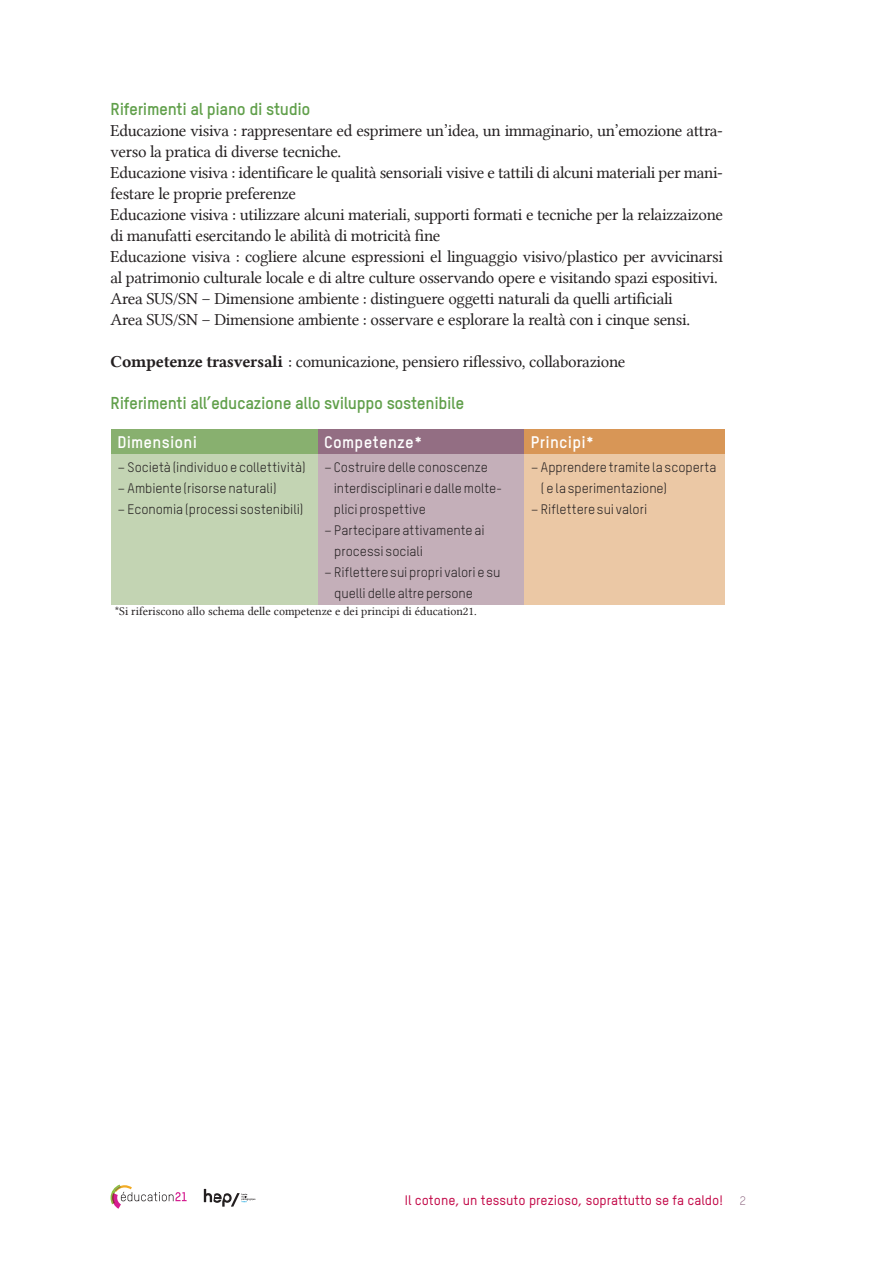
<style>
.page{position:relative;width:893px;height:1263px;background:#fff}
.page>*{position:absolute;margin:0;border:0;box-sizing:border-box;transform-origin:0 0}
.Copy_Einzug_7mm{font:16.95px/21px "Lin Libertine";letter-spacing:-.02em;color:#231f20}
.Headline_grün__Inh{font:700 16.95px "TSTARPRO";letter-spacing:-.02em;color:#609f4a}
._2_Grundschrift_9_pt{font:700 16.5px "TSTARPRO";letter-spacing:.015em;color:#fff}
._2_Grundschrift_9_pt-2{font:13.5px/21px "TSTARPRO";color:#231f20}
.t1{font:500 13.5px "TSTARPRO";color:#c30a49}
.Copy_Einzug_7mm-2{font:12px "Lin Libertine";color:#231f20}
.t2{font:300 12px "TSTARPRO";color:#784a69}
.s1{font-family:"Lin Libertine B"}
</style>
<div class="page">
<svg style="left:111px;top:1184px;width:76px;height:25px"></svg>
<svg style="left:204px;top:1189px;width:51px;height:18px"></svg>
<div style="left:111px;top:430px;width:207px;height:24px;background:#88b06f"></div>
<div style="left:318px;top:430px;width:207px;height:24px;background:#936e83"></div>
<div style="left:525px;top:430px;width:200px;height:24px;background:#d89656"></div>
<div style="left:111px;top:454px;width:207px;height:151px;background:#c3d4b3"></div>
<div style="left:318px;top:454px;width:207px;height:151px;background:#c4afb9"></div>
<div style="left:525px;top:454px;width:200px;height:151px;background:#ebc8a5"></div>
<p class="Headline_grün__Inh" style="left:111px;top:98px;width:201px">Riferimenti al piano di studio</p>
<p class="Copy_Einzug_7mm" style="left:111px;top:120px;width:614px">Educazione visiva : rappresentare ed esprimere un’idea, un immaginario, un’emozione attra&shy;verso la pratica di diverse tecniche.</p>
<p class="Copy_Einzug_7mm" style="left:111px;top:162px;width:614px">Educazione visiva : identificare le qualità sensoriali visive e tattili di alcuni materiali per mani&shy;festare le proprie preferenze</p>
<p class="Copy_Einzug_7mm" style="left:111px;top:204px;width:614px">Educazione visiva : utilizzare alcuni materiali, supporti formati e tecniche per la relaizzaizone di manufatti esercitando le abilità di motricità fine</p>
<p class="Copy_Einzug_7mm" style="left:111px;top:246px;width:614px">Educazione visiva : cogliere alcune espressioni el linguaggio visivo/plastico per avvicinarsi al patrimonio culturale locale e di altre culture osservando opere e visitando spazi espositivi.</p>
<p class="Copy_Einzug_7mm" style="left:111px;top:288px;width:564px">Area SUS/SN – Dimensione ambiente : distinguere oggetti naturali da quelli artificiali</p>
<p class="Copy_Einzug_7mm" style="left:111px;top:309px;width:581px">Area SUS/SN – Dimensione ambiente : osservare e esplorare la realtà con i cinque sensi.</p>
<p class="Copy_Einzug_7mm" style="left:111px;top:351px;width:516px"><span class="s1">Competenze trasversali</span> : comunicazione, pensiero riflessivo, collaborazione</p>
<p class="Headline_grün__Inh" style="left:111px;top:392px;width:355px">Riferimenti all’educazione allo sviluppo sostenibile</p>
<p class="_2_Grundschrift_9_pt" style="left:117px;top:432px;width:81px">Dimensioni</p>
<p class="_2_Grundschrift_9_pt" style="left:324px;top:432px;width:101px">Competenze*</p>
<p class="_2_Grundschrift_9_pt" style="left:531px;top:432px;width:66px">Principi*</p>
<p class="_2_Grundschrift_9_pt-2" style="left:117px;top:456px;width:190px">– Società (individuo e collettività)</p>
<p class="_2_Grundschrift_9_pt-2" style="left:117px;top:477px;width:161px">– Ambiente (risorse naturali)</p>
<p class="_2_Grundschrift_9_pt-2" style="left:117px;top:498px;width:187px">– Economia (processi sostenibili)</p>
<p class="_2_Grundschrift_9_pt-2" style="left:334px;top:456px;width:170px;text-indent:-10px">– Costruire delle conoscenze interdisciplinari e dalle molte&shy;plici prospettive</p>
<p class="_2_Grundschrift_9_pt-2" style="left:334px;top:519px;width:152px;text-indent:-10px">– Partecipare attivamente ai processi sociali</p>
<p class="_2_Grundschrift_9_pt-2" style="left:334px;top:561px;width:168px;text-indent:-10px">– Riflettere sui propri valori e su quelli delle altre persone</p>
<p class="_2_Grundschrift_9_pt-2" style="left:541px;top:456px;width:177px;text-indent:-10px">– Apprendere tramite la scoperta ( e la sperimentazione)</p>
<p class="_2_Grundschrift_9_pt-2" style="left:531px;top:498px;width:118px">– Riflettere sui valori</p>
<p class="Copy_Einzug_7mm-2" style="left:115px;top:605px;width:363px">*Si riferiscono allo schema delle competenze e dei principi di éducation21.</p>
<p class="t1" style="left:405px;top:1192px;width:319px">Il cotone, un tessuto prezioso, soprattutto se fa caldo!</p>
<p class="t2" style="left:740px;top:1194px;width:8px">2</p>
</div>
